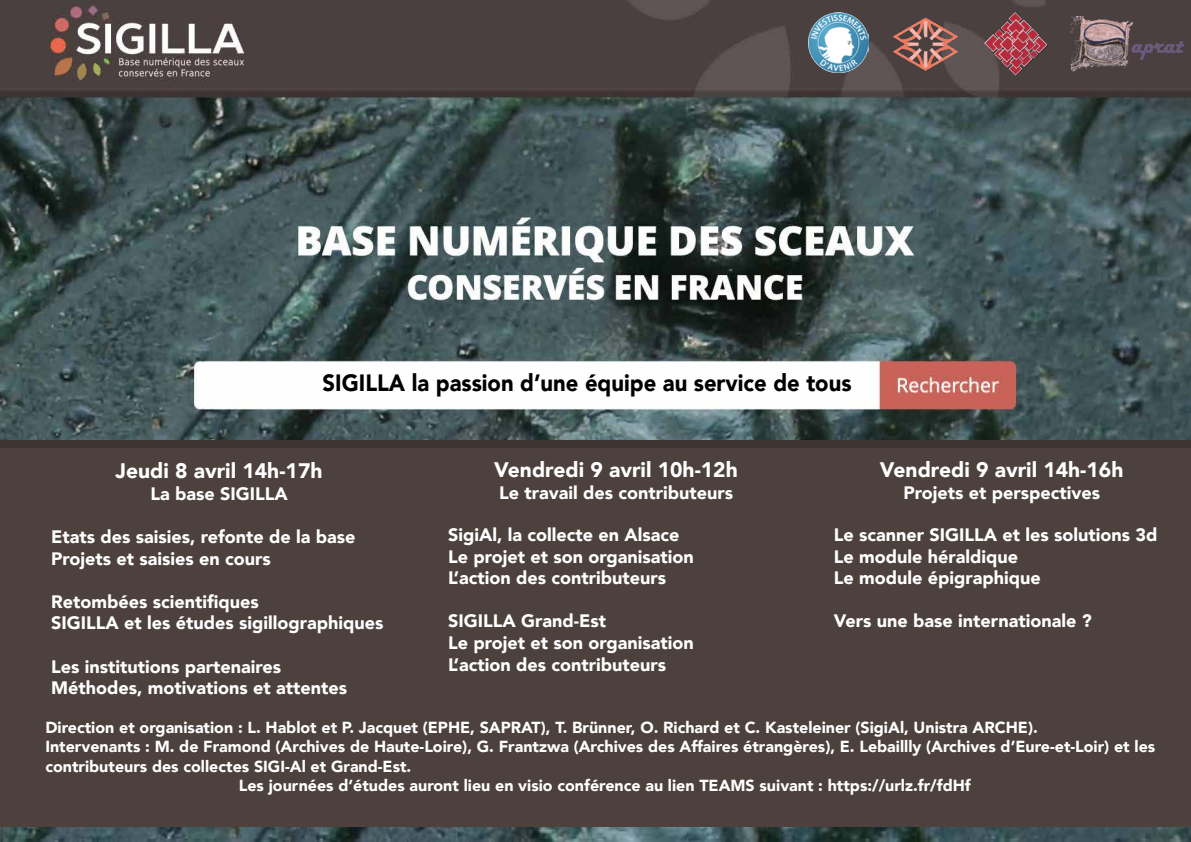
<style>
.page{position:relative;width:1191px;height:842px;background:#fff}
.page>*{position:absolute;margin:0;border:0;box-sizing:border-box;transform-origin:0 0}
.t1{font:900 23.5px "Avenir";color:#000;scale:.93 1}
.t2{font:900 21px "Avenir";color:#fff}
.t3{font:900 18px/21.6px "Avenir";color:#fff}
.t4{font:900 16px "Avenir";color:#fff}
</style>
<div class="page">
<img style="left:0;top:0;width:1191px;height:441px">
<div style="left:0;top:441px;width:1191px;height:401px;background:#4c413d"></div>
<div style="left:0;top:441px;width:1191px;height:7px;background:#3d3331"></div>
<img style="left:808px;top:12px;width:60px;height:61px">
<img style="left:984px;top:12px;width:64px;height:64px">
<img style="left:891px;top:9px;width:68px;height:67px">
<img style="left:1066px;top:17px;width:119px;height:54px">
<img style="left:0;top:827px;width:1191px;height:15px">
<h1 class="t1" style="left:322px;top:362px;width:570px">SIGILLA la passion d’une équipe au service de tous</h1>
<p class="t2" style="left:116px;top:453px;width:208px">Jeudi 8 avril 14h-17h</p>
<p class="t3" style="left:150px;top:482px;width:139px">La base SIGILLA</p>
<p class="t3" style="left:51px;top:525px;width:306px">Etats des saisies, refonte de la base<br>Projets et saisies en cours</p>
<p class="t3" style="left:51px;top:590px;width:334px">Retombées scientifiques<br>SIGILLA et les études sigillographiques</p>
<p class="t3" style="left:51px;top:655px;width:297px">Les institutions partenaires<br>Méthodes, motivations et attentes</p>
<p class="t2" style="left:494px;top:452px;width:245px">Vendredi 9 avril 10h-12h</p>
<p class="t3" style="left:499px;top:481px;width:235px">Le travail des contributeurs</p>
<p class="t3" style="left:448px;top:523px;width:247px">SigiAl, la collecte en Alsace<br>Le projet et son organisation<br>L’action des contributeurs</p>
<p class="t3" style="left:448px;top:610px;width:247px">SIGILLA Grand-Est<br>Le projet et son organisation<br>L’action des contributeurs</p>
<p class="t2" style="left:880px;top:452px;width:245px">Vendredi 9 avril 14h-16h</p>
<p class="t3" style="left:903px;top:481px;width:198px">Projets et perspectives</p>
<p class="t3" style="left:833px;top:523px;width:325px">Le scanner SIGILLA et les solutions 3d<br>Le module héraldique<br>Le module épigraphique</p>
<p class="t3" style="left:833px;top:610px;width:259px">Vers une base internationale ?</p>
<p class="t4" style="left:45px;top:714px;width:994px">Direction et organisation : L. Hablot et P. Jacquet (EPHE, SAPRAT), T. Brünner, O. Richard et C. Kasteleiner (SigiAl, Unistra ARCHE).</p>
<p class="t4" style="left:45px;top:733px;width:1111px">Intervenants : M. de Framond (Archives de Haute-Loire), G. Frantzwa (Archives des Affaires étrangères), E. Lebaillly (Archives d’Eure-et-Loir) et les</p>
<p class="t4" style="left:45px;top:752px;width:367px">contributeurs des collectes SIGI-Al et Grand-Est.</p>
<p class="t4" style="left:239px;top:771px;width:733px">Les journées d’études auront lieu en visio conférence au lien TEAMS suivant : https://urlz.fr/fdHf</p>
</div>
